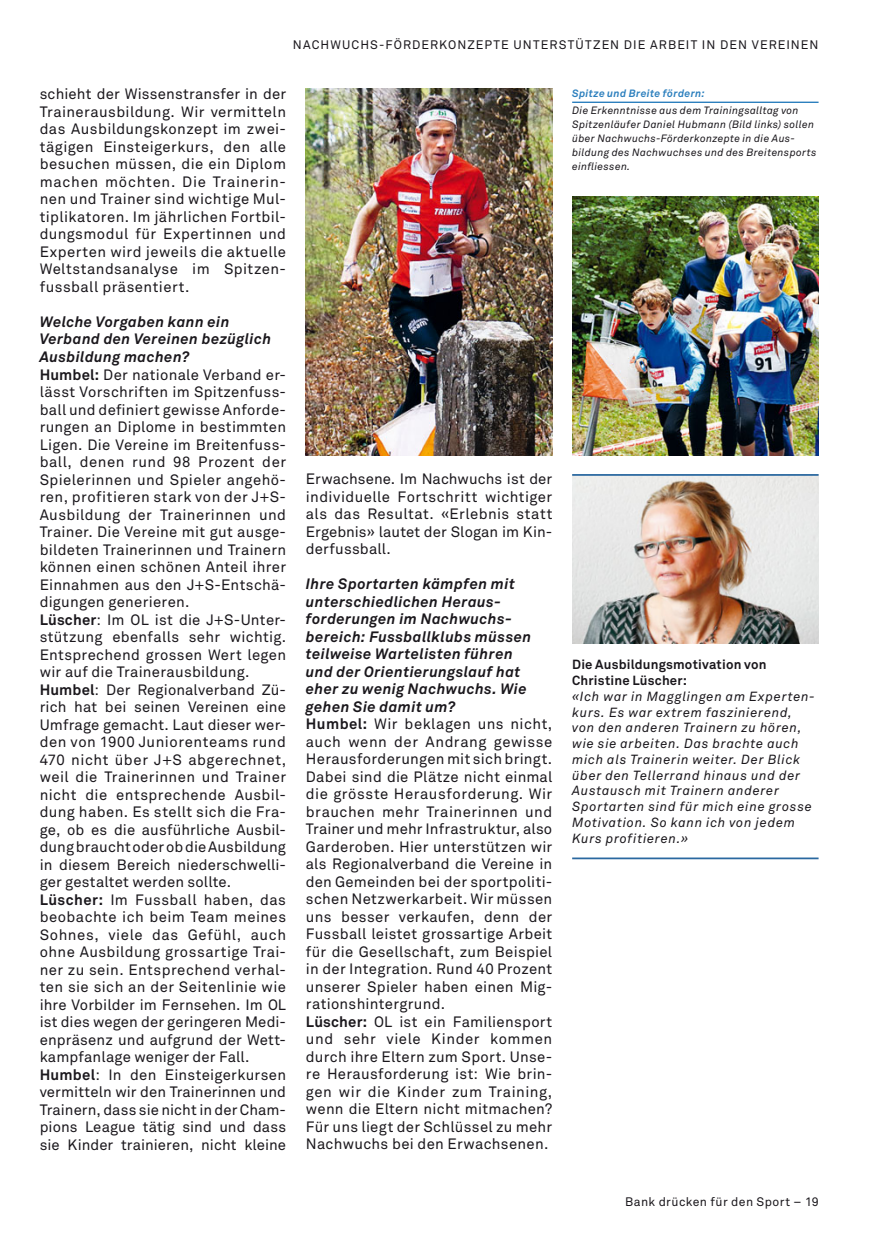
<style>
.page{position:relative;width:893px;height:1241px;background:#fff}
.page>*{position:absolute;margin:0;border:0;box-sizing:border-box;transform-origin:0 0}
.t1{font:14.88px/17.5px "Akkurat Office";letter-spacing:.02em;color:#1a171c;text-align:justify}
.t2{font:italic 13.12px/15.8px "Akkurat Office";letter-spacing:.05em;color:#1a171c}
.t3{font:700 13.12px/15.8px "Akkurat Office";letter-spacing:.015em;color:#1a171c}
.t4{font:12.25px "Akkurat Office";letter-spacing:.08em;color:#1a171c}
.t5{font:12.25px "Akkurat Office";letter-spacing:.03em;color:#1a171c}
.t6{font:italic 10.5px/14px "Akkurat Office";letter-spacing:.03em;color:#1a171c}
.t7{font:italic 700 10.5px "Akkurat Office";letter-spacing:.03em;color:#2d80be}
.s1{font-weight:700;font-style:italic}
.s2{font-weight:700}
</style>
<div class="page">
<img style="left:306px;top:89px;width:246px;height:366px">
<img style="left:572px;top:196px;width:247px;height:259px">
<hr style="left:572px;top:102px;width:247px;height:1px;background:#2d80be">
<img style="left:572px;top:475px;width:247px;height:168px">
<hr style="left:572px;top:474px;width:247px;height:1px;background:#2a68a0">
<hr style="left:572px;top:857px;width:247px;height:2px;background:#2a68a0">
<p class="t4" style="left:293px;top:41px;width:527px">NACHWUCHS-FÖRDERKONZEPTE UNTERSTÜTZEN DIE ARBEIT IN DEN VEREINEN</p>
<p class="t1" style="left:40px;top:87px;width:248px">schieht der Wissens transfer in der Trainerausbildung. Wir vermitteln das Ausbildungskonzept im zwei&shy;tägigen Einsteigerkurs, den alle besuchen müssen, die ein Diplom machen möchten. Die Trainerin&shy;nen und Trainer sind wichtige Mul&shy;tiplikatoren. Im jährlichen Fortbil&shy;dungsmodul für Expertinnen und Experten wird jeweils die aktuelle Weltstandsanalyse im Spitzen&shy;fussball präsentiert.</p>
<p class="t1" style="left:40px;top:315px;width:248px;text-align:left"><span class="s1">Welche Vorgaben kann ein<br>Verband den Vereinen bezüglich<br>Ausbildung machen?<br></span><span class="s2">Humbel:</span> Der nationale Verband er&shy;lässt Vorschriften im Spitzenfuss&shy;ball und definiert gewisse Anforde&shy;rungen an Diplome in bestimmten<br>Ligen. Die Vereine im Breitenfuss&shy;ball, denen rund 98 Prozent der<br>Spielerinnen und Spieler angehö&shy;ren, profitieren stark von der J+S-<br>Ausbildung der Trainerinnen und<br>Trainer. Die Vereine mit gut ausge&shy;bildeten Trainerinnen und Trainern können einen schönen Anteil ihrer<br>Einnahmen aus den J+S-Entschä&shy;digungen generieren.<br><span class="s2">Lüscher</span>: Im OL ist die J+S-Unter&shy;stützung ebenfalls sehr wichtig.<br>Entsprechend grossen Wert legen wir auf die Trainerausbildung.<br><span class="s2">Humbel</span>: Der Regionalverband Zü&shy;rich hat bei seinen Vereinen eine<br>Umfrage gemacht. Laut dieser wer&shy;den von 1900 Juniorenteams rund<br>470 nicht über J+S abgerechnet, weil die Trainerinnen und Trainer nicht die entsprechende Ausbil&shy;dung haben. Es stellt sich die Fra&shy;ge, ob es die ausführliche Ausbil&shy;dung braucht oder ob die Ausbildung in diesem Bereich niederschwelli&shy;ger gestaltet werden sollte.<br><span class="s2">Lüscher:</span> Im Fussball haben, das beobachte ich beim Team meines<br>Sohnes, viele das Gefühl, auch ohne Ausbildung grossartige Trai&shy;ner zu sein. Entsprechend verhal&shy;ten sie sich an der Seitenlinie wie ihre Vorbilder im Fernsehen. Im OL ist dies wegen der geringeren Medi&shy;enpräsenz und aufgrund der Wett&shy;kampfanlage weniger der Fall.<br><span class="s2">Humbel</span>: In den Einsteigerkursen vermitteln wir den Trainerinnen und<br>Trainern, dass sie nicht in der Cham&shy;pions League tätig sind und dass sie Kinder trainieren, nicht kleine</p>
<p class="t7" style="left:572px;top:89px;width:134px">Spitze und Breite fördern:</p>
<p class="t6" style="left:572px;top:105px;width:246px">Die Erkenntnisse aus dem Trainingsalltag von Spitzenläufer Daniel Hubmann (Bild links) sollen über Nachwuchs-Förderkonzepte in die Aus&shy;bildung des Nachwuchses und des Breitensports einfliessen.</p>
<p class="t1" style="left:306px;top:472px;width:248px">Erwachsene. Im Nachwuchs ist der individuelle Fortschritt wichtiger als das Resultat. «Erlebnis statt Ergebnis» lautet der Slogan im Kin&shy;derfussball.</p>
<p class="t1" style="left:306px;top:577px;width:248px;text-align:left"><span class="s1">Ihre Sportarten kämpfen mit unterschiedlichen Heraus&shy;forderungen im Nachwuchs&shy;bereich: Fussballklubs müssen teilweise Wartelisten führen<br>und der Orientierungslauf hat eher zu wenig Nachwuchs. Wie gehen Sie damit um?<br></span><span class="s2">Humbel:</span> Wir beklagen uns nicht, auch wenn der Andrang gewisse<br>Herausforderungen mit sich bringt.<br>Dabei sind die Plätze nicht einmal die grösste Herausforderung. Wir brauchen mehr Trainerinnen und<br>Trainer und mehr Infrastruktur, also<br>Garderoben. Hier unterstützen wir als Regionalverband die Vereine in den Gemeinden bei der sportpoliti&shy;schen Netzwerkarbeit. Wir müssen uns besser verkaufen, denn der<br>Fussball leistet grossartige Arbeit für die Gesellschaft, zum Beispiel in der Integration. Rund 40 Prozent unserer Spieler haben einen Mig&shy;rationshintergrund.<br><span class="s2">Lüscher:</span> OL ist ein Familiensport und sehr viele Kinder kommen durch ihre Eltern zum Sport. Unse&shy;re Herausforderung ist: Wie brin&shy;gen wir die Kinder zum Training, wenn die Eltern nicht mitmachen?<br>Für uns liegt der Schlüssel zu mehr<br>Nachwuchs bei den Erwachsenen.</p>
<p class="t3" style="left:572px;top:658px;width:196px">Die Ausbildungsmotivation von<br>Christine Lüscher:</p>
<p class="t2" style="left:572px;top:690px;width:244px">«Ich war in Magglingen am Experten&shy;kurs. Es war extrem faszinierend, von den anderen Trainern zu hören, wie sie arbeiten. Das brachte auch mich als Trainerin weiter. Der Blick über den Tellerrand hinaus und der Austausch mit Trainern anderer Sportarten sind für mich eine grosse Motivation. So kann ich von jedem Kurs profitieren.»</p>
<p class="t5" style="left:625px;top:1196px;width:195px">Bank drücken für den Sport – 19</p>
</div>
